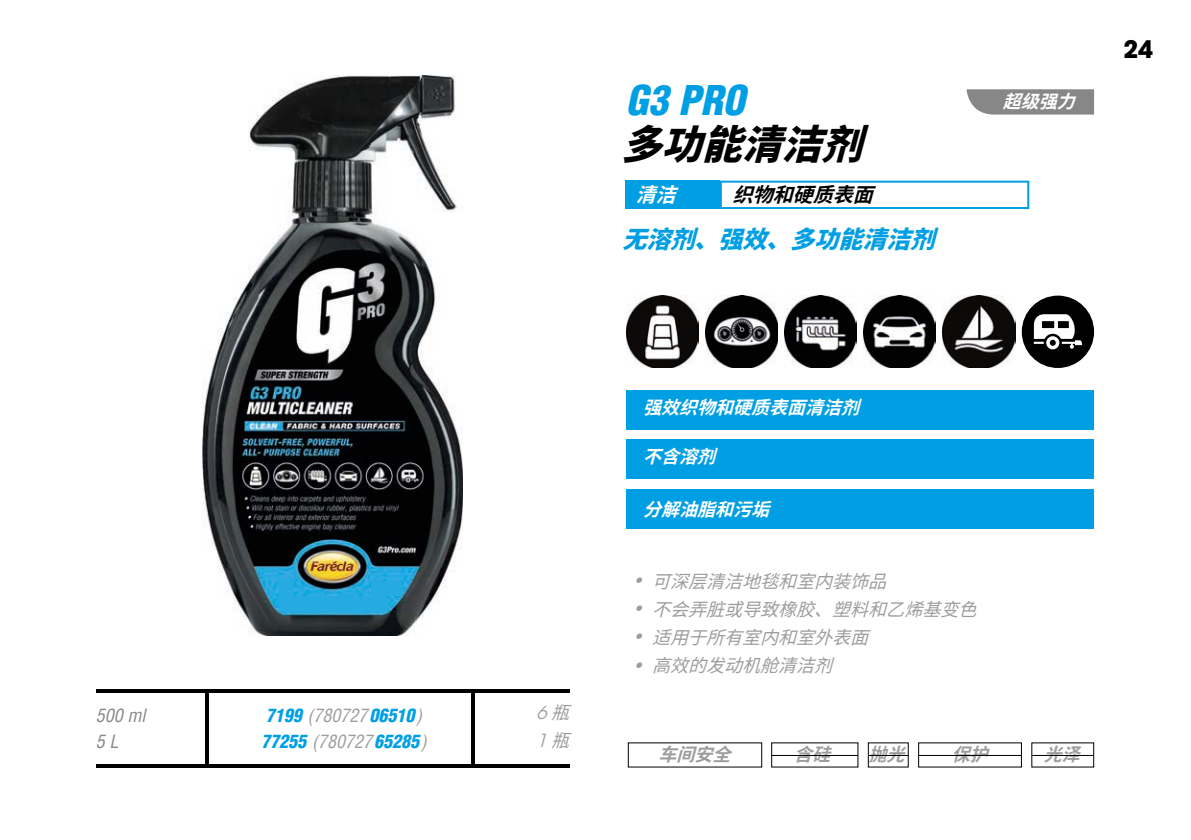
<style>
.page{position:relative;width:1191px;height:840px;background:#fff}
.page>*{position:absolute;margin:0;border:0;box-sizing:border-box;transform-origin:0 0}
.t1{font:italic 800 40px "Source Han Sans CN";color:#000}
.t2{font:italic 900 condensed 40px "Helvetica LT Std";color:#009fe3}
.t3{font:italic 800 24px "Source Han Sans CN";color:#009fe3}
.t4{font:700 24px "ITC Avant Garde Pro";color:#000}
.t5{font:italic 700 20px "Source Han Sans CN";color:#000}
.t6{font:italic 700 20px "Source Han Sans CN";color:#fff}
.t7{font:italic 18px "Source Han Sans CN";color:#9d9d9c}
.t8{font:italic 900 condensed 18px/26px "Helvetica LT Std";color:#009fe3}
.t9{font:italic 700 18px "Source Han Sans CN";color:#fff}
.t10{font:italic 700 18px "Source Han Sans CN";color:#9d9d9c}
.t11{font:italic condensed 18px/26px "Helvetica LT Std";color:#878787}
.t12{font:italic 18px/28px "ITC Avant Garde Pro";color:#9d9d9c}
.s1{font-weight:400;color:#9d9d9c}
.s2{font-family:"Source Han Sans CN"}
.s3{font-family:"ITC Avant Garde Pro"}
</style>
<div class="page">
<div style="left:626px;top:389px;width:468px;height:40px;background:#009fe3"></div>
<div style="left:626px;top:439px;width:468px;height:40px;background:#009fe3"></div>
<div style="left:626px;top:488px;width:468px;height:40px;background:#009fe3"></div>
<hr style="left:868px;top:754px;width:40px;height:1px;background:#000">
<hr style="left:771px;top:754px;width:87px;height:1px;background:#000">
<hr style="left:918px;top:754px;width:103px;height:1px;background:#000">
<hr style="left:1031px;top:754px;width:62px;height:1px;background:#000">
<img style="left:203px;top:75px;width:260px;height:560px">
<div style="left:625px;top:180px;width:95px;height:29px;background:#009fe3"></div>
<div style="left:720px;top:180px;width:309px;height:29px;border:2px solid #009fe3"></div>
<img style="left:705px;top:295px;width:73px;height:73px">
<img style="left:863px;top:295px;width:73px;height:73px">
<img style="left:784px;top:295px;width:73px;height:73px">
<svg style="left:966px;top:89px;width:128px;height:25px;background:#8e8e8e"></svg>
<svg style="left:96px;top:689px;width:473px;height:3px"></svg>
<svg style="left:96px;top:763px;width:473px;height:4px;fill:#000"></svg>
<hr style="left:206px;top:690px;width:3px;height:75px;background:#000">
<hr style="left:471px;top:690px;width:3px;height:75px;background:#000">
<img style="left:626px;top:295px;width:73px;height:73px">
<div style="left:1021px;top:295px;width:73px;height:73px;background:#000;border-radius:50%"></div>
<svg style="left:1033px;top:314px;width:49px;height:35px"></svg>
<img style="left:942px;top:295px;width:73px;height:73px">
<p class="t11" style="left:96px;top:702px;width:51px">500 ml<br>5 L</p>
<p class="t8" style="left:261px;top:702px;width:167px">7199 <span class="s1">(780727</span>06510<span class="s1">)<br></span>77255 <span class="s1">(780727</span>65285<span class="s1">)</span></p>
<h1 class="t2" style="left:626px;top:75px;width:120px">G3 PRO</h1>
<h1 class="t1" style="left:622px;top:122px;width:272px">多功能清洁剂</h1>
<p class="t6" style="left:636px;top:183px;width:57px">清洁</p>
<p class="t5" style="left:733px;top:183px;width:157px">织物和硬质表面</p>
<h2 class="t3" style="left:622px;top:226px;width:332px">无溶剂、强效、多功能清洁剂</h2>
<p class="t9" style="left:1003px;top:92px;width:87px">超级强力</p>
<h2 class="t4" style="left:1123px;top:33px;width:31px">24</h2>
<p class="t12" style="left:536px;top:697px;width:48px">6<span class="s2">瓶<br></span>1<span class="s2">瓶</span></p>
<p class="t9" style="left:643px;top:397px;width:231px">强效织物和硬质表面清洁剂</p>
<p class="t9" style="left:643px;top:446px;width:87px">不含溶剂</p>
<p class="t9" style="left:643px;top:498px;width:141px">分解油脂和污垢</p>
<p class="t7" style="left:632px;top:570px;width:269px"><span class="s3">•</span> 可深层清洁地毯和室内装饰品</p>
<p class="t7" style="left:632px;top:598px;width:359px"><span class="s3">•</span> 不会弄脏或导致橡胶、塑料和乙烯基变色</p>
<p class="t7" style="left:632px;top:626px;width:251px"><span class="s3">•</span> 适用于所有室内和室外表面</p>
<p class="t7" style="left:632px;top:654px;width:215px"><span class="s3">•</span> 高效的发动机舱清洁剂</p>
<p class="t10" style="left:658px;top:744px;width:87px">车间安全</p>
<p class="t10" style="left:794px;top:744px;width:51px">含硅</p>
<p class="t10" style="left:868px;top:744px;width:51px">抛光</p>
<p class="t10" style="left:951px;top:744px;width:51px">保护</p>
<p class="t10" style="left:1043px;top:744px;width:51px">光泽</p>
</div>
